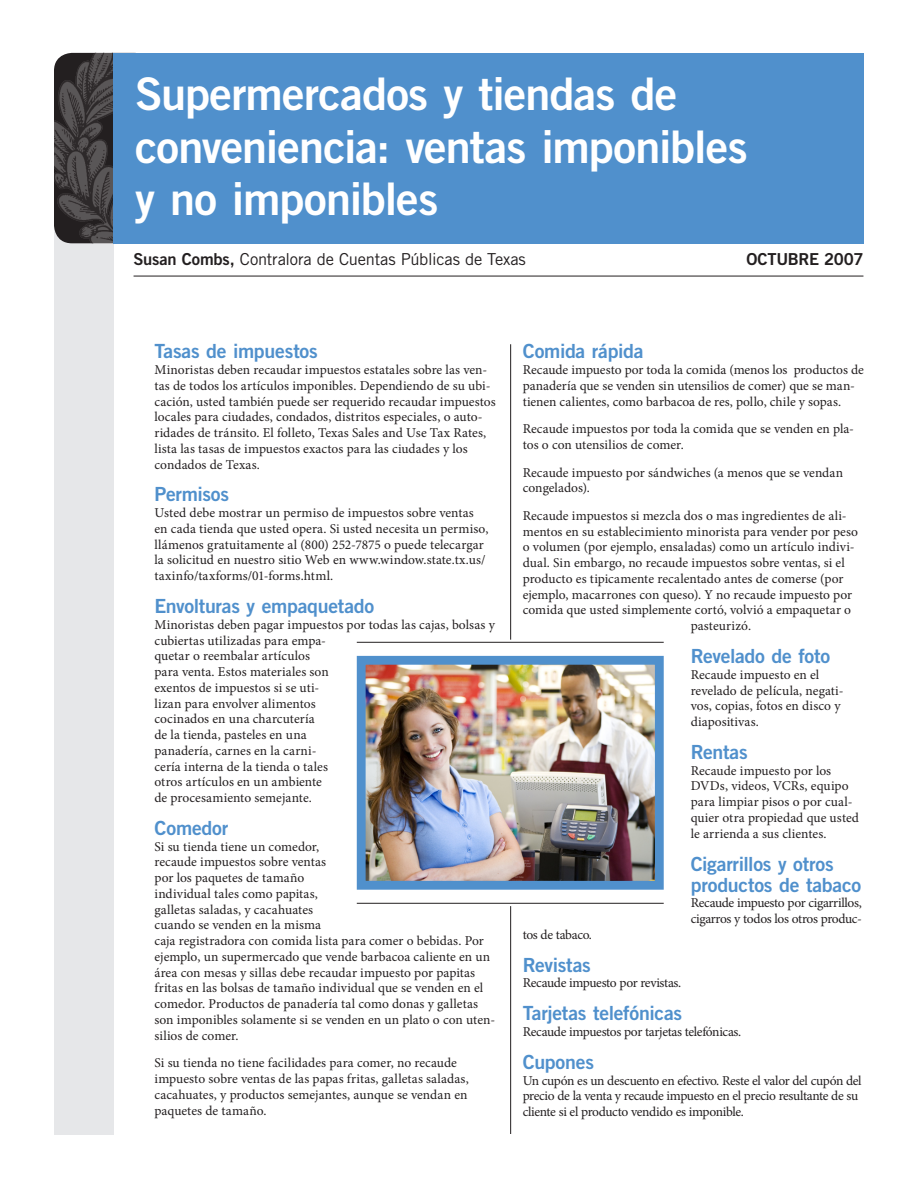
<style>
.page{position:relative;width:918px;height:1188px;background:#fff}
.page>*{position:absolute;margin:0;border:0;box-sizing:border-box;transform-origin:0 0}
.Title{font:45px/52.5px "Trade Gothic LT Std Bd 2";letter-spacing:-.02em;color:#fff}
.Subhead_2{font:19.5px "Trade Gothic LT Std Bd 2";letter-spacing:-.015em;color:#5090cc}
.t1{font:16.5px "Trade Gothic LT Std";letter-spacing:-.015em;color:#231f20}
.t2{font:16.5px "Trade Gothic LT Std Bd 2";letter-spacing:-.02em;color:#231f20}
.Body{font:13.5px/15.8px "Minion Pro";color:#231f20}
.Body-2{font:13.5px/15.8px "Minion Pro";letter-spacing:-.025em;color:#231f20}
.s1{font-family:"Trade Gothic LT Std Bd 2"}
</style>
<div class="page">
<hr style="left:134px;top:276px;width:729px;height:1px;background:#231f20">
<div style="left:54px;top:223px;width:59px;height:912px;background:#e6e7e9"></div>
<div style="left:113px;top:53px;width:751px;height:190px;background:#5090cc"></div>
<img style="left:54px;top:53px;width:59px;height:190px">
<hr style="left:357px;top:642px;width:307px;height:1px;background:#231f20">
<hr style="left:510px;top:344px;width:1px;height:296px;background:#231f20">
<hr style="left:357px;top:903px;width:307px;height:1px;background:#231f20">
<hr style="left:510px;top:906px;width:1px;height:228px;background:#231f20">
<img style="left:367px;top:666px;width:287px;height:214px">
<div style="left:357px;top:656px;width:307px;height:234px;border:9px solid #5090cc"></div>
<p class="Title" style="left:135px;top:67px;width:614px">Supermercados y tiendas de conveniencia: ventas imponibles</p>
<p class="Title" style="left:135px;top:172px;width:305px">y no imponibles</p>
<p class="t1" style="left:134px;top:249px;width:394px"><span class="s1">Susan Combs,</span> Contralora de Cuentas Públicas de Texas</p>
<p class="t2" style="left:746px;top:249px;width:118px">OCTUBRE 2007</p>
<p class="Subhead_2" style="left:154px;top:339px;width:165px">Tasas de impuestos</p>
<p class="Body" style="left:154px;top:362px;width:343px">Minoristas deben recaudar impuestos estatales sobre las ven&shy;tas de todos los artículos imponibles. Dependiendo de su ubi&shy;cación, usted también puede ser requerido recaudar impuestos locales para ciudades, condados, distritos especiales, o auto&shy;ridades de tránsito. El folleto, Texas Sales and Use Tax Rates, lista las tasas de impuestos exactos para las ciudades y los condados de Texas.</p>
<p class="Subhead_2" style="left:154px;top:482px;width:76px">Permisos</p>
<p class="Body" style="left:154px;top:505px;width:336px">Usted debe mostrar un permiso de impuestos sobre ventas en cada tienda que usted opera. Si usted necesita un permiso, llámenos gratuitamente al (800) 252-7875 o puede telecargar la solicitud en nuestro sitio Web en www.window.state.tx.us/ taxinfo/taxforms/01-forms.html.</p>
<p class="Subhead_2" style="left:154px;top:594px;width:221px">Envolturas y empaquetado</p>
<p class="Body" style="left:154px;top:617px;width:342px">Minoristas deben pagar impuestos por todas las cajas, bolsas y cubiertas utilizadas para empa-<br>quetar o reembalar artículos<br>para venta. Estos materiales son<br>exentos de impuestos si se uti-<br>lizan para envolver alimentos<br>cocinados en una charcutería<br>de la tienda, pasteles en una<br>panadería, carnes en la carni-<br>cería interna de la tienda o tales<br>otros artículos en un ambiente<br>de procesamiento semejante.</p>
<p class="Subhead_2" style="left:154px;top:816px;width:75px">Comedor</p>
<p class="Body" style="left:154px;top:839px;width:342px">Si su tienda tiene un comedor,<br>recaude impuestos sobre ventas<br>por los paquetes de tamaño<br>individual tales como papitas,<br>galletas saladas, y cacahuates<br>cuando se venden en la misma<br>caja registradora con comida lista para comer o bebidas. Por ejemplo, un supermercado que vende barbacoa caliente en un área con mesas y sillas debe recaudar impuesto por papitas fritas en las bolsas de tamaño individual que se venden en el comedor. Productos de panadería tal como donas y galletas son imponibles solamente si se venden en un plato o con uten&shy;silios de comer.</p>
<p class="Body" style="left:154px;top:1055px;width:316px">Si su tienda no tiene facilidades para comer, no recaude impuesto sobre ventas de las papas fritas, galletas saladas, cacahuates, y productos semejantes, aunque se vendan en paquetes de tamaño.</p>
<p class="Subhead_2" style="left:523px;top:339px;width:122px">Comida rápida</p>
<p class="Body" style="left:523px;top:362px;width:343px">Recaude impuesto por toda la comida (menos los productos de panadería que se venden sin utensilios de comer) que se man&shy;tienen calientes, como barbacoa de res, pollo, chile y sopas.</p>
<p class="Body" style="left:523px;top:421px;width:333px">Recaude impuestos por toda la comida que se venden en pla&shy;tos o con utensilios de comer.</p>
<p class="Body" style="left:523px;top:464px;width:322px">Recaude impuesto por sándwiches (a menos que se vendan congelados).</p>
<p class="Body" style="left:523px;top:508px;width:325px">Recaude impuestos si mezcla dos o mas ingredientes de ali-</p>
<p class="Body" style="left:523px;top:524px;width:337px">mentos en su establecimiento minorista para vender por peso</p>
<p class="Body" style="left:523px;top:539px;width:334px">o volumen (por ejemplo, ensaladas) como un artículo indivi-</p>
<p class="Body" style="left:523px;top:555px;width:324px">dual. Sin embargo, no recaude impuestos sobre ventas, si el</p>
<p class="Body" style="left:523px;top:571px;width:322px">producto es tipicamente recalentado antes de comerse (por</p>
<p class="Body" style="left:523px;top:587px;width:331px">ejemplo, macarrones con queso). Y no recaude impuesto por</p>
<p class="Body" style="left:523px;top:602px;width:330px">comida que usted simplemente cortó, volvió a empaquetar o</p>
<p class="Body" style="left:691px;top:618px;width:62px">pasteurizó.</p>
<p class="Subhead_2" style="left:691px;top:644px;width:141px">Revelado de foto</p>
<p class="Body" style="left:691px;top:667px;width:154px">Recaude impuesto en el revelado de película, negati&shy;vos, copias, fotos en disco y diapositivas.</p>
<p class="Subhead_2" style="left:691px;top:740px;width:58px">Rentas</p>
<p class="Body" style="left:691px;top:763px;width:170px">Recaude impuesto por los<br>DVDs, videos, VCRs, equipo para limpiar pisos o por cual&shy;quier otra propiedad que usted le arrienda a sus clientes.</p>
<p class="Subhead_2" style="left:691px;top:852px;width:144px">Cigarrillos y otros</p>
<p class="Subhead_2" style="left:691px;top:873px;width:172px">productos de tabaco</p>
<p class="Body-2" style="left:691px;top:895px;width:173px">Recaude impuesto por cigarrillos, cigarros y todos los otros produc-</p>
<p class="Body-2" style="left:523px;top:927px;width:71px">tos de tabaco.</p>
<p class="Subhead_2" style="left:523px;top:953px;width:70px">Revistas</p>
<p class="Body-2" style="left:523px;top:975px;width:160px">Recaude impuesto por revistas.</p>
<p class="Subhead_2" style="left:523px;top:1001px;width:161px">Tarjetas telefónicas</p>
<p class="Body-2" style="left:523px;top:1024px;width:220px">Recaude impuestos por tarjetas telefónicas.</p>
<p class="Subhead_2" style="left:523px;top:1050px;width:73px">Cupones</p>
<p class="Body-2" style="left:523px;top:1073px;width:340px">Un cupón es un descuento en efectivo. Reste el valor del cupón del precio de la venta y recaude impuesto en el precio resultante de su cliente si el producto vendido es imponible.</p>
</div>
